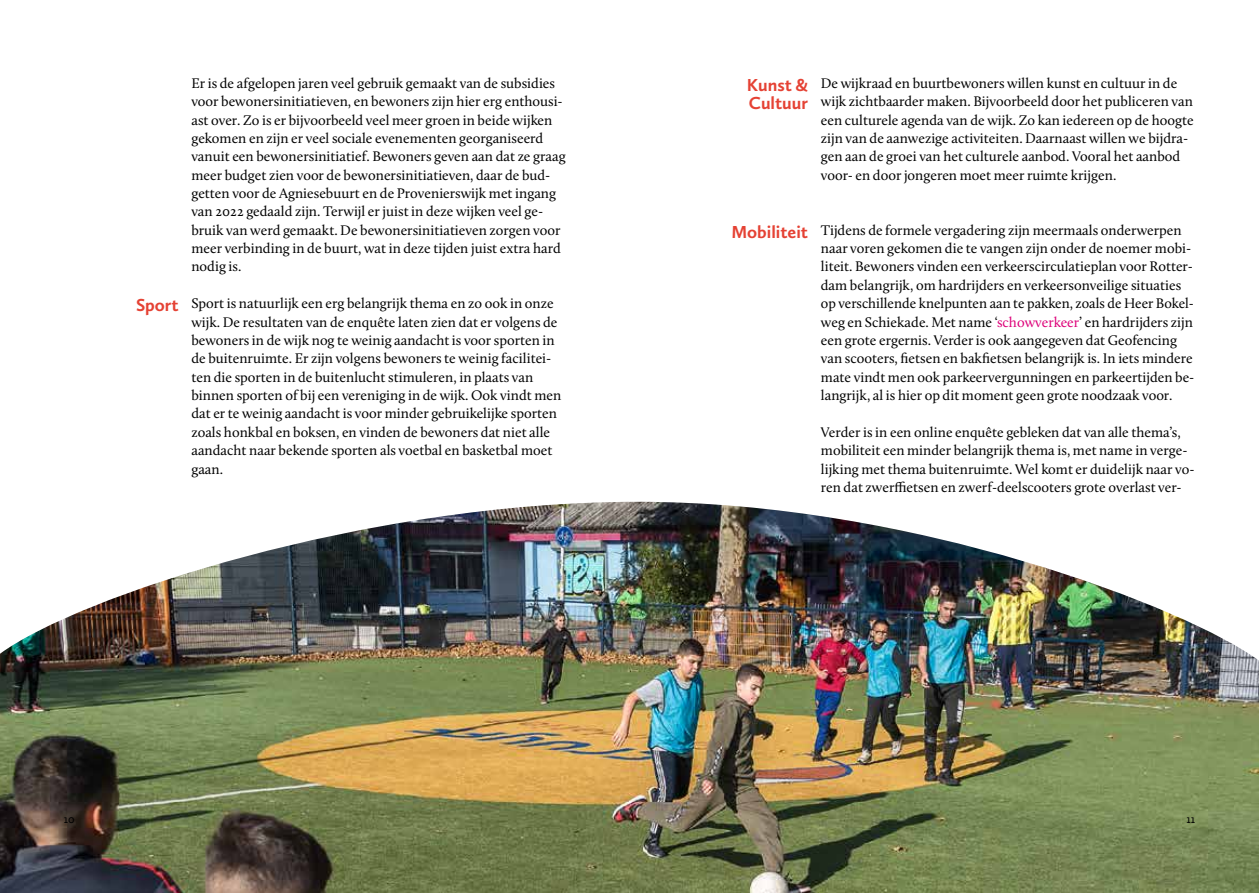
<style>
.page{position:relative;width:1259px;height:893px;background:#fff}
.page>*{position:absolute;margin:0;border:0;box-sizing:border-box;transform-origin:0 0}
.t1{font:700 18px/18.3px "Calluna Sans";color:#e54234}
.t2{font:14.4px/18.3px "Calluna";color:#000}
.t3{font:12px "Calluna Sans";color:#000}
.s1{font-family:"Calluna Sans";font-weight:700;font-size:18px;color:#e54234}
.s2{color:#dd0079}
</style>
<div class="page">
<img style="left:0;top:502px;width:1259px;height:391px">
<p class="t2" style="left:821px;top:74px;width:374px">De wijkraad en buurtbewoners willen kunst en cultuur in de wijk zichtbaarder maken. Bijvoorbeeld door het publiceren van een culturele agenda van de wijk. Zo kan iedereen op de hoogte zijn van de aanwezige activiteiten. Daarnaast willen we bijdra&shy;gen aan de groei van het culturele aanbod. Vooral het aanbod voor- en door jongeren moet meer ruimte krijgen.</p>
<p class="t2" style="left:191px;top:74px;width:376px">Er is de afgelopen jaren veel gebruik gemaakt van de subsidies voor bewonersinitiatieven, en bewoners zijn hier erg enthousi&shy;ast over. Zo is er bijvoorbeeld veel meer groen in beide wijken gekomen en zijn er veel sociale evenementen georganiseerd vanuit een bewonersinitiatief. Bewoners geven aan dat ze graag meer budget zien voor de bewonersinitiatieven, daar de bud&shy;getten voor de Agniesebuurt en de Provenierswijk met ingang van 2022 gedaald zijn. Terwijl er juist in deze wijken veel ge&shy;bruik van werd gemaakt. De bewonersinitiatieven zorgen voor meer verbinding in de buurt, wat in deze tijden juist extra hard nodig is.</p>
<p class="t1" style="left:747px;top:75px;width:63px">Kunst &amp;<br>Cultuur</p>
<p class="t2" style="left:191px;top:294px;width:371px;text-indent:-55px"><span class="s1">Sport</span> Sport is natuurlijk een erg belangrijk thema en zo ook in onze wijk. De resultaten van de enquête laten zien dat er volgens de bewoners in de wijk nog te weinig aandacht is voor sporten in de buitenruimte. Er zijn volgens bewoners te weinig facilitei&shy;ten die sporten in de buitenlucht stimuleren, in plaats van binnen sporten of bij een vereniging in de wijk. Ook vindt men dat er te weinig aandacht is voor minder gebruikelijke sporten zoals honkbal en boksen, en vinden de bewoners dat niet alle aandacht naar bekende sporten als voetbal en basketbal moet gaan.</p>
<p class="t2" style="left:821px;top:221px;width:375px;text-indent:-89px"><span class="s1">Mobiliteit</span> Tijdens de formele vergadering zijn meermaals onderwerpen naar voren gekomen die te vangen zijn onder de noemer mobi&shy;liteit. Bewoners vinden een verkeerscirculatieplan voor Rotter&shy;dam belangrijk, om hardrijders en verkeersonveilige situaties op verschillende knelpunten aan te pakken, zoals de Heer Bokel&shy;weg en Schiekade. Met name ‘<span class="s2">schowverkeer</span>’ en hardrijders zijn een grote ergernis. Verder is ook aangegeven dat Geofencing van scooters, fietsen en bakfietsen belangrijk is. In iets mindere mate vindt men ook parkeervergunningen en parkeertijden be&shy;langrijk, al is hier op dit moment geen grote noodzaak voor.</p>
<p class="t2" style="left:821px;top:423px;width:375px">Verder is in een online enquête gebleken dat van alle thema’s, mobiliteit een minder belangrijk thema is, met name in verge&shy;lijking met thema buitenruimte. Wel komt er duidelijk naar vo&shy;ren dat zwerffietsen en zwerf-deelscooters grote overlast ver-</p>
<p class="t3" style="left:64px;top:811px;width:12px">10</p>
<p class="t3" style="left:1186px;top:811px;width:10px">11</p>
</div>
